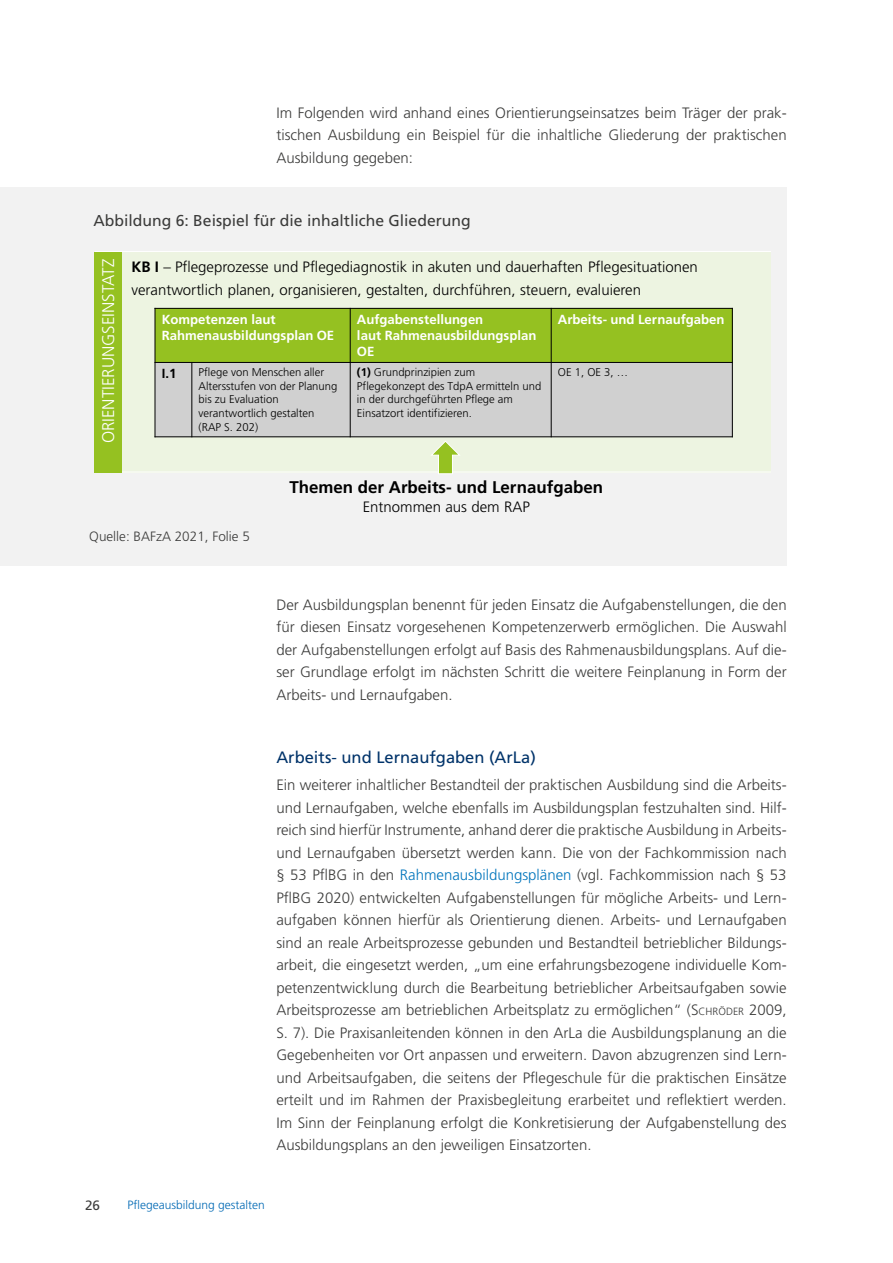
<style>
.page{position:relative;width:893px;height:1263px;background:#fff}
.page>*{position:absolute;margin:0;border:0;box-sizing:border-box;transform-origin:0 0}
.t1{font:700 16.95px "Frutiger LT Std";color:#000}
.t2{font:300 16.95px "Frutiger LT Std";color:#fff}
.id578{font:16.5px "Frutiger LT Std";color:#00336a}
.id594{font:15.75px "Frutiger LT Std";color:#3c3c3b}
.id580{font:300 15px/22.5px "Frutiger LT Std";color:#3c3c3b;text-align:justify}
.t3{font:300 15px/22.5px "Frutiger LT Std";color:#000}
.id635{font:300 13.5px "Frutiger LT Std";color:#3c3c3b}
.t4{font:13.5px "Frutiger LT Std";color:#3c3c3b}
.t5{font:700 13.2px/15.8px "Frutiger LT Std";color:#fff}
.t6{font:700 13.2px "Frutiger LT Std";color:#000}
.t7{font:300 12px "Frutiger LT Std";color:#0069b4}
.t8{font:300 11.25px/13.5px "Frutiger LT Std";color:#000}
.s1{font-weight:700}
.s2{color:#0075bc}
.s3{font-style:inherit}
.s4{font-size:10.5px}
</style>
<div class="page">
<div style="left:0;top:187px;width:787px;height:379px;background:#f2f2f2"></div>
<div style="left:95px;top:251px;width:676px;height:220px;background:#edf4e1"></div>
<div style="left:155px;top:308px;width:195px;height:54px;background:#95c121"></div>
<div style="left:350px;top:308px;width:201px;height:54px;background:#95c121"></div>
<div style="left:551px;top:308px;width:181px;height:54px;background:#95c121"></div>
<div style="left:155px;top:362px;width:37px;height:75px;background:#d0d0d0"></div>
<div style="left:192px;top:362px;width:158px;height:75px;background:#d0d0d0"></div>
<div style="left:350px;top:362px;width:201px;height:75px;background:#d0d0d0"></div>
<div style="left:551px;top:362px;width:181px;height:75px;background:#d0d0d0"></div>
<hr style="left:191px;top:362px;width:1px;height:75px;background:#000">
<hr style="left:350px;top:308px;width:1px;height:129px;background:#000">
<hr style="left:551px;top:308px;width:1px;height:129px;background:#000">
<hr style="left:155px;top:362px;width:578px;height:1px;background:#000">
<hr style="left:155px;top:308px;width:1px;height:129px;background:#000">
<hr style="left:732px;top:308px;width:1px;height:129px;background:#000">
<hr style="left:155px;top:308px;width:578px;height:1px;background:#000">
<hr style="left:155px;top:436px;width:578px;height:1px;background:#000">
<svg style="left:430px;top:440px;width:31px;height:34px"></svg>
<div style="left:95px;top:252px;width:27px;height:221px;background:#95c121"></div>
<p class="id580" style="left:276px;top:101px;width:512px">Im Folgenden wird anhand eines Orientierungseinsatzes beim Träger der prak&shy;tischen Ausbildung ein Beispiel für die inhaltliche Gliederung der praktischen Ausbildung gegeben:</p>
<p class="id594" style="left:94px;top:211px;width:379px">Abbildung 6: Beispiel für die inhaltliche Gliederung</p>
<p class="t2" style="left:99px;top:443px;width:186px;rotate:-90deg">ORIENTIERUNGSEINSTATZ</p>
<p class="t3" style="left:132px;top:256px;width:568px"><span class="s1">KB I</span> – Pflegeprozesse und Pflegediagnostik in akuten und dauerhaften Pflegesituationen verantwortlich planen, organisieren, gestalten, durchführen, steuern, evaluieren</p>
<p class="t5" style="left:162px;top:312px;width:174px">Kompetenzen laut<br>Rahmenausbildungsplan OE</p>
<p class="t5" style="left:357px;top:312px;width:181px">Aufgabenstellungen<br>laut Rahmenausbildungsplan<br>OE</p>
<p class="t5" style="left:558px;top:312px;width:168px">Arbeits- und Lernaufgaben</p>
<p class="t6" style="left:162px;top:366px;width:16px">I.1</p>
<p class="t8" style="left:199px;top:366px;width:140px">Pflege von Menschen aller<br>Altersstufen von der Planung bis zu Evaluation verantwortlich gestalten (RAP S. 202)</p>
<p class="t8" style="left:357px;top:366px;width:186px"><span class="s1">(1)</span> Grundprinzipien zum<br>Pflegekonzept des TdpA ermitteln und in der durchgeführten Pflege am<br>Einsatzort identifizieren.</p>
<p class="t8" style="left:558px;top:366px;width:72px">OE 1, OE 3, …</p>
<p class="t1" style="left:289px;top:477px;width:315px">Themen der Arbeits- und Lernaufgaben</p>
<p class="t3" style="left:363px;top:495px;width:169px">Entnommen aus dem RAP</p>
<p class="id635" style="left:89px;top:528px;width:162px">Quelle: BAFzA 2021, Folie 5</p>
<p class="id580" style="left:276px;top:594px;width:512px">Der Ausbildungsplan benennt für jeden Einsatz die Aufgabenstellungen, die den für diesen Einsatz vorgesehenen Kompetenzerwerb ermöglichen. Die Auswahl der Aufgabenstellungen erfolgt auf Basis des Rahmenausbildungsplans. Auf die&shy;ser Grundlage erfolgt im nächsten Schritt die weitere Feinplanung in Form der Arbeits- und Lernaufgaben.</p>
<p class="id578" style="left:276px;top:748px;width:261px">Arbeits- und Lernaufgaben (ArLa)</p>
<p class="id580" style="left:276px;top:774px;width:512px">Ein weiterer inhaltlicher Bestandteil der praktischen Ausbildung sind die Arbeits&shy;und Lernaufgaben, welche ebenfalls im Ausbildungsplan festzuhalten sind. Hilf&shy;reich sind hierfür Instrumente, anhand derer die praktische Ausbildung in Arbeits&shy;und Lernaufgaben übersetzt werden kann. Die von der Fachkommission nach § 53 PflBG in den <span class="s2">Rahmenausbildungsplänen</span> (vgl. Fachkommission nach § 53<br>PflBG 2020) entwickelten Aufgabenstellungen für mögliche Arbeits- und Lern&shy;aufgaben können hierfür als Orientierung dienen. Arbeits- und Lernaufgaben sind an reale Arbeitsprozesse gebunden und Bestandteil betrieblicher Bildungs&shy;arbeit, die eingesetzt werden, „um eine erfahrungsbezogene individuelle Kom&shy;petenzentwicklung durch die Bearbeitung betrieblicher Arbeitsaufgaben sowie Arbeitsprozesse am betrieblichen Arbeitsplatz zu ermöglichen“ (<span class="s3">S</span><span class="s4">CHRÖDER</span> 2009, S. 7). Die Praxisanleitenden können in den ArLa die Ausbildungsplanung an die Gegebenheiten vor Ort anpassen und erweitern. Davon abzugrenzen sind Lern&shy;und Arbeitsaufgaben, die seitens der Pflegeschule für die praktischen Einsätze erteilt und im Rahmen der Praxisbegleitung erarbeitet und reflektiert werden.<br>Im Sinn der Feinplanung erfolgt die Konkretisierung der Aufgabenstellung des Ausbildungsplans an den jeweiligen Einsatzorten.</p>
<p class="t4" style="left:85px;top:1197px;width:17px">26</p>
<p class="t7" style="left:128px;top:1198px;width:139px">Pflegeausbildung gestalten</p>
</div>
